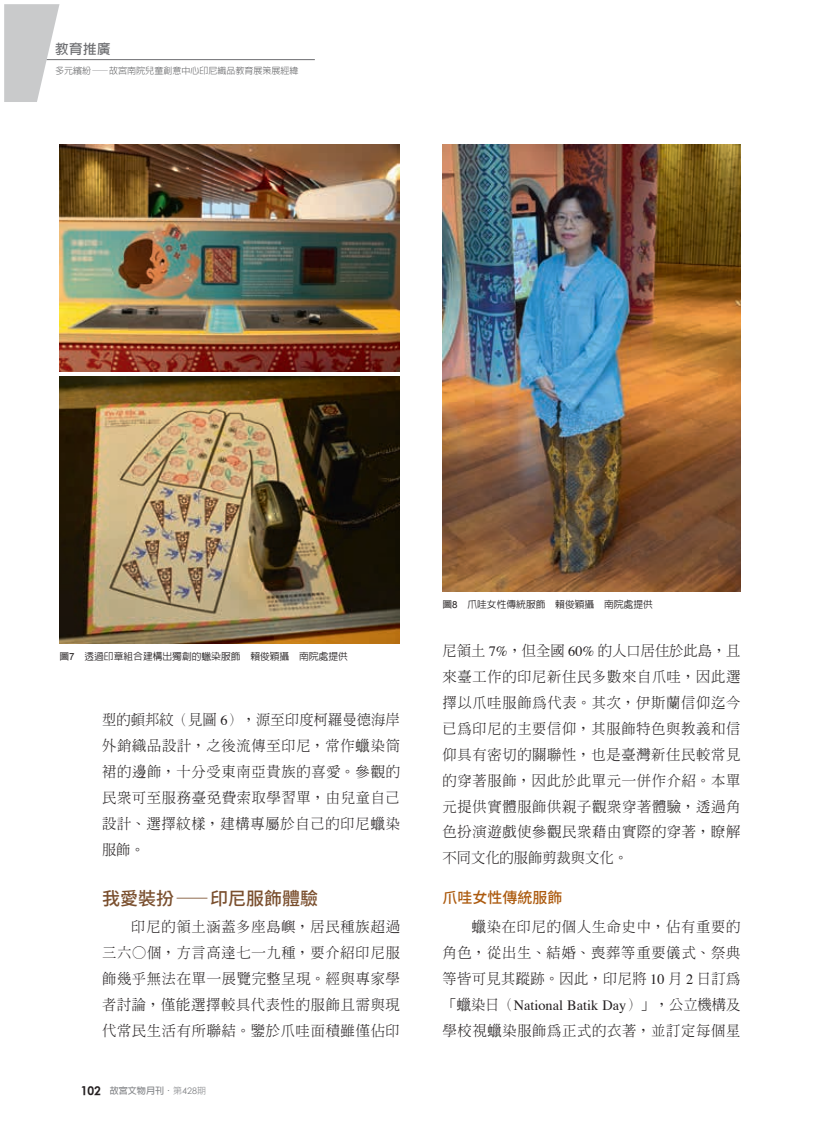
<style>
.page{position:relative;width:825px;height:1140px;background:#fff}
.page>*{position:absolute;margin:0;border:0;box-sizing:border-box;transform-origin:0 0}
.t1{font:500 18px "Noto Sans CJ Ktc";color:#7a4f2e}
.t2{font:500 15px "Noto Sans CJ Ktc";color:#ac5a0e}
.t3{font:300 14.25px/26px "AR Ming B5";letter-spacing:.05em;color:#231f20;text-align:justify}
.t4{font:14.25px "Times";color:#231f20}
.t5{font:700 13.5px "AR Hei B5";color:#6c6d70}
.t6{font:500 9.75px "AR Hei B5";color:#231f20}
.t7{font:300 9px "AR Hei B5";color:#57585a}
.t8{font:700 9px "AR Hei B5";color:#808285}
.s1{font-family:"Arial";font-weight:400}
.s2{font-family:"Times";font-weight:400}
.s3{font-family:"Century Gothic";font-size:12px;color:#231f20}
.s4{font-weight:300}
.s5{font-family:"Century Gothic";font-weight:400}
.s6{font-family:"AR Ming B5";font-weight:300}
</style>
<div class="page">
<hr style="left:47px;top:59px;width:268px;height:1px;background:#6c6d70">
<img style="left:442px;top:144px;width:298px;height:447px">
<img style="left:59px;top:144px;width:341px;height:227px">
<img style="left:59px;top:376px;width:341px;height:267px">
<svg style="left:4px;top:4px;width:55px;height:98px"></svg>
<p class="t5" style="left:55px;top:42px;width:57px">教育推廣</p>
<p class="t7" style="left:55px;top:66px;width:245px">多元繽紛—故宮南院兒童創意中心印尼織品教育展策展經緯</p>
<p class="t6" style="left:59px;top:651px;width:290px">圖<span class="s1">7</span>　透過印章組合建構出獨創的蠟染服飾　賴俊穎攝　南院處提供</p>
<p class="t3" style="left:102px;top:706px;width:299px">型的頓邦紋（見圖 <span class="s2">6</span>），源至印度柯羅曼德海岸外銷織品設計，之後流傳至印尼，常作蠟染筒裙的邊飾，十分受東南亞貴族的喜愛。參觀的民眾可至服務臺免費索取學習單，由兒童自己設計、選擇紋樣，建構專屬於自己的印尼蠟染服飾。</p>
<p class="t1" style="left:102px;top:888px;width:217px">我愛裝扮―印尼服飾體驗</p>
<p class="t3" style="left:102px;top:914px;width:299px">　　印尼的領土涵蓋多座島嶼，居民種族超過三六○個，方言高達七一九種，要介紹印尼服飾幾乎無法在單一展覽完整呈現。經與專家學者討論，僅能選擇較具代表性的服飾且需與現代常民生活有所聯結。鑒於爪哇面積雖僅佔印</p>
<p class="t8" style="left:81px;top:1086px;width:127px"><span class="s3">102</span> 故宮文物月刊·<span class="s4">第</span><span class="s5">428</span><span class="s4">期</span></p>
<p class="t6" style="left:442px;top:599px;width:212px">圖<span class="s1">8</span>　爪哇女性傳統服飾　賴俊穎攝　南院處提供</p>
<p class="t3" style="left:442px;top:637px;width:299px">尼領土 <span class="s2">7%</span>，但全國 <span class="s2">60%</span> 的人口居住於此島，且來臺工作的印尼新住民多數來自爪哇，因此選擇以爪哇服飾為代表。其次，伊斯蘭信仰迄今已為印尼的主要信仰，其服飾特色與教義和信仰具有密切的關聯性，也是臺灣新住民較常見的穿著服飾，因此於此單元一併作介紹。本單元提供實體服飾供親子觀眾穿著體驗，透過角色扮演遊戲使參觀民眾藉由實際的穿著，瞭解不同文化的服飾剪裁與文化。</p>
<p class="t2" style="left:442px;top:888px;width:121px">爪哇女性傳統服飾</p>
<p class="t3" style="left:442px;top:914px;width:299px">　　蠟染在印尼的個人生命史中，佔有重要的角色，從出生、結婚、喪葬等重要儀式、祭典等皆可見其蹤跡。因此，印尼將 <span class="s2">10</span> 月 <span class="s2">2</span> 日訂為</p>
<p class="t4" style="left:442px;top:992px;width:299px"><span class="s6">「蠟染日（</span>National Batik Day<span class="s6">）」，公立機構及</span></p>
<p class="t3" style="left:442px;top:1017px;width:299px">學校視蠟染服飾為正式的衣著，並訂定每個星</p>
</div>
